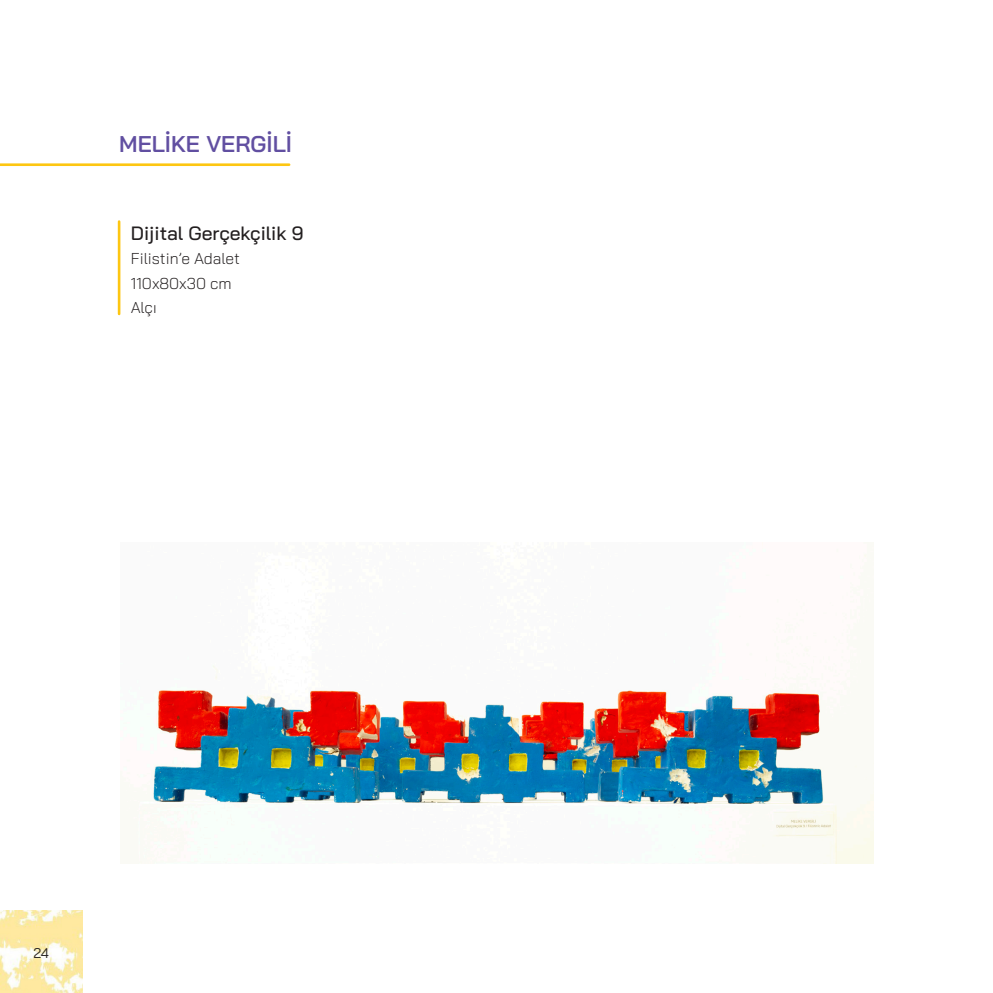
<style>
.page{position:relative;width:993px;height:993px;background:#fff}
.page>*{position:absolute;margin:0;border:0;box-sizing:border-box;transform-origin:0 0}
.t1{font:600 22.75px "Bai Jamjuree";color:#614fa1}
.t2{font:500 19.25px "Bai Jamjuree";color:#231f20}
.t3{font:300 15.75px "Bai Jamjuree";color:#231f20}
.t4{font:14px "Bai Jamjuree";color:#231f20}
</style>
<div class="page">
<hr style="left:0;top:163px;width:289px;height:3px;background:#fdc612">
<hr style="left:118px;top:221px;width:2px;height:93px;background:#fdc612">
<img style="left:0;top:910px;width:82px;height:82px">
<img style="left:140px;top:554px;width:733px;height:309px">
<p class="t1" style="left:119px;top:131px;width:174px">MELİKE VERGİLİ</p>
<p class="t2" style="left:131px;top:222px;width:174px">Dijital Gerçekçilik 9</p>
<p class="t3" style="left:131px;top:245px;width:111px">Filistin’e Adalet</p>
<p class="t3" style="left:131px;top:270px;width:102px">110x80x30 cm</p>
<p class="t3" style="left:131px;top:294px;width:27px">Alçı</p>
<p class="t4" style="left:33px;top:940px;width:17px">24</p>
</div>
